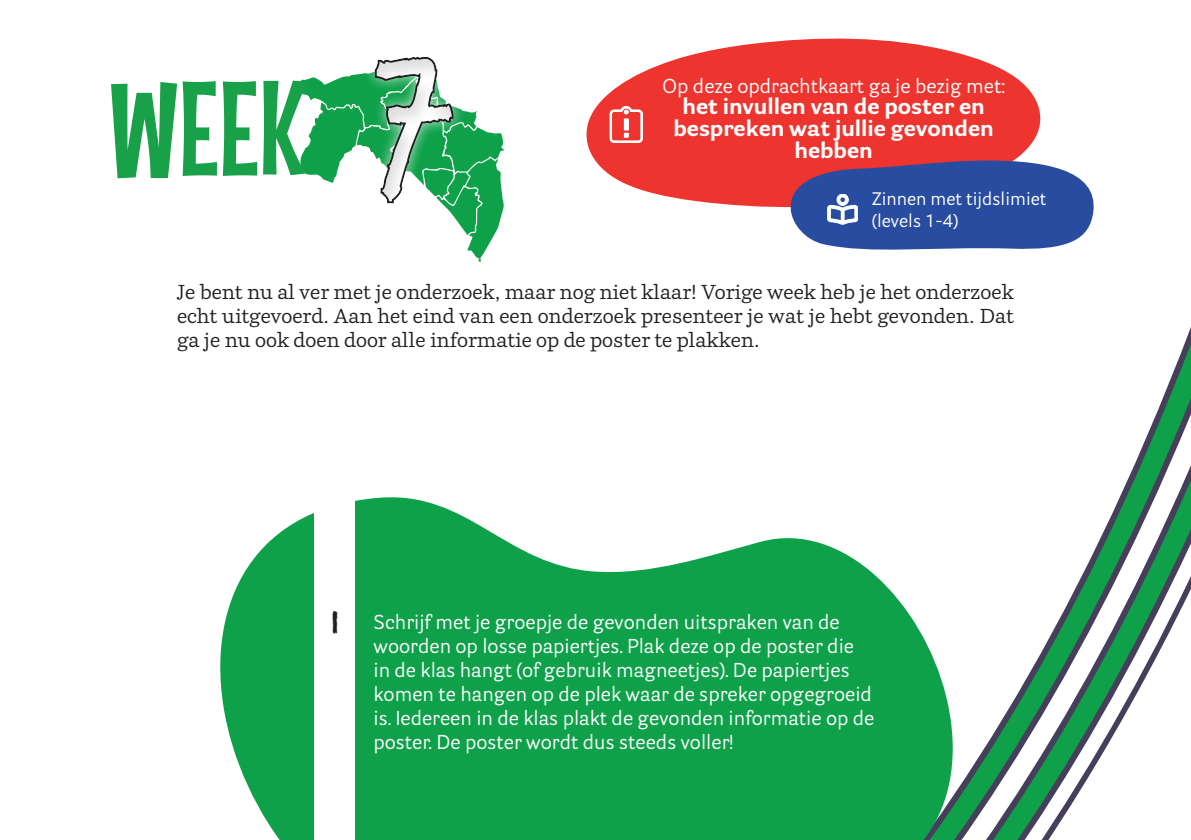
<style>
.page{position:relative;width:1191px;height:840px;background:#fff}
.page>*{position:absolute;margin:0;border:0;box-sizing:border-box;transform-origin:0 0}
.t1{font:134px "Mouse Memoirs";color:#18a149}
.t2{font:700 22px/22px "Parry Grotesque";color:#fff;text-align:center}
.t3{font:20px/24px "Parry Grotesque";color:#fff}
.t4{font:20px/24px "Parry";color:#231f20;text-align:justify}
.t5{font:18px/21.6px "Parry Grotesque";color:#fff}
.s1{font-family:"Hilhorsteva";font-size:44px;color:#231f20}
</style>
<div class="page">
<svg style="left:1105px;top:480px;width:86px;height:48px"></svg>
<svg style="left:1082px;top:543px;width:109px;height:32px"></svg>
<svg style="left:1078px;top:588px;width:113px;height:206px"></svg>
<svg style="left:883px;top:40px;width:158px;height:118px;fill:#ee342f"></svg>
<svg style="left:298px;top:77px;width:196px;height:184px"></svg>
<div style="left:315px;top:0;width:568px;height:235px;background:#231f20;opacity:.15"></div>
<svg style="left:220px;top:497px;width:858px;height:342px;fill:#0fa14a"></svg>
<div style="left:314px;top:497px;width:41px;height:342px;background:#fff"></div>
<svg style="left:765px;top:158px;width:329px;height:92px;background:#5a609f"></svg>
<h1 class="t1" style="left:109px;top:50px;width:345px">WEEK <sup>7</sup></h1>
<p class="t3" style="left:662px;top:73px;width:344px">Op deze opdrachtkaart ga je bezig met:</p>
<p class="t2" style="left:673px;top:94px;width:322px">het invullen van de poster en bespreken wat jullie gevonden hebben</p>
<p class="t5" style="left:872px;top:187px;width:176px">Zinnen met tijdslimiet (levels 1-4)</p>
<p class="t4" style="left:177px;top:279px;width:838px">Je bent nu al ver met je onderzoek, maar nog niet klaar! Vorige week heb je het onderzoek echt uitgevoerd. Aan het eind van een onderzoek presenteer je wat je hebt gevonden. Dat ga je nu ook doen door alle informatie op de poster te plakken.</p>
<p class="t3" style="left:373px;top:609px;width:502px;text-indent:-46px"><span class="s1">1</span> Schrijf met je groepje de gevonden uitspraken van de woorden op losse papiertjes. Plak deze op de poster die in de klas hangt (of gebruik magneetjes). De papiertjes komen te hangen op de plek waar de spreker opgegroeid is. Iedereen in de klas plakt de gevonden informatie op de poster. De poster wordt dus steeds voller!</p>
</div>
